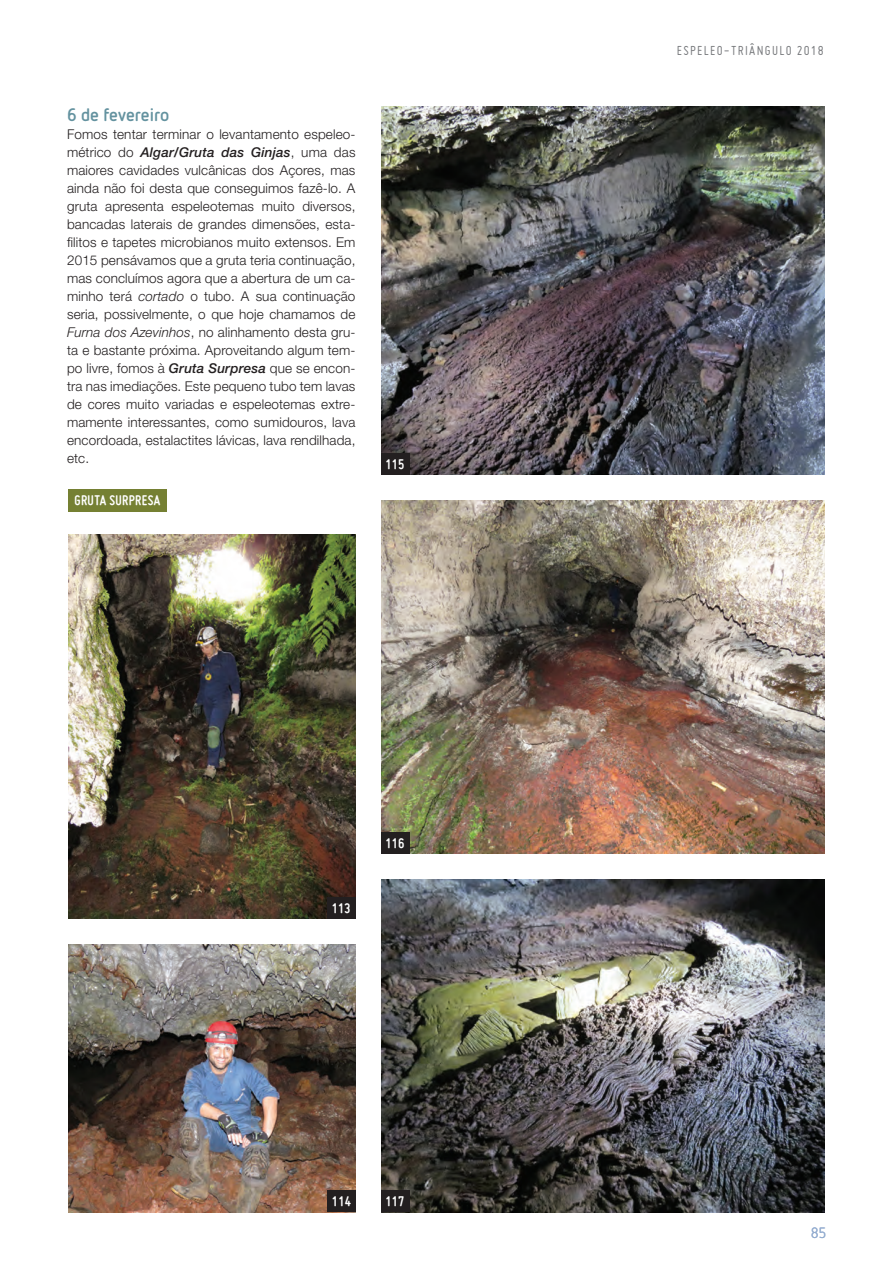
<style>
.page{position:relative;width:893px;height:1276px;background:#fff}
.page>*{position:absolute;margin:0;border:0;box-sizing:border-box;transform-origin:0 0}
.tit-sub-paragrafo{font:700 18px "Netto";color:#63929f}
.num10br{font:700 15px "Miso";letter-spacing:.01em;color:#fff}
.Miso10{font:700 15px "Miso";letter-spacing:.025em;color:#fff}
.t1{font:15px "Netto";color:#94add0}
.t2{font:14.25px "Miso";letter-spacing:.095em;color:#787a7d}
.txt{font:300 13.5px/18px "Helvetica Neue LT Std";letter-spacing:.01em;color:#231f20;text-align:justify}
.s1{font-weight:500;font-style:italic}
.s2{font-style:italic}
</style>
<div class="page">
<img style="left:68px;top:944px;width:287px;height:268px">
<img style="left:381px;top:879px;width:444px;height:333px">
<img style="left:68px;top:534px;width:287px;height:385px">
<img style="left:381px;top:500px;width:444px;height:353px">
<img style="left:381px;top:106px;width:444px;height:369px">
<div style="left:327px;top:1190px;width:29px;height:21px;background:#231f20"></div>
<div style="left:381px;top:454px;width:28px;height:21px;background:#231f20"></div>
<div style="left:381px;top:832px;width:28px;height:21px;background:#231f20"></div>
<div style="left:327px;top:897px;width:28px;height:22px;background:#231f20"></div>
<div style="left:68px;top:489px;width:99px;height:23px;background:#758033"></div>
<div style="left:381px;top:1190px;width:28px;height:21px;background:#231f20"></div>
<p class="tit-sub-paragrafo" style="left:67px;top:103px;width:104px">6 de fevereiro</p>
<p class="txt" style="left:67px;top:125px;width:290px">Fomos tentar terminar o levantamento espeleo&shy;métrico do <span class="s1">Algar/Gruta das Ginjas</span>, uma das maiores cavidades vulcânicas dos Açores, mas ainda não foi desta que conseguimos fazê-lo. A gruta apresenta espeleotemas muito diversos, bancadas laterais de grandes dimensões, esta&shy;filitos e tapetes microbianos muito extensos. Em 2015 pensávamos que a gruta teria continuação, mas concluímos agora que a abertura de um ca&shy;minho terá <span class="s2">cortado</span> o tubo. A sua continuação seria, possivelmente, o que hoje chamamos de <span class="s2">Furna dos Azevinhos</span>, no alinhamento desta gru&shy;ta e bastante próxima. Aproveitando algum tem&shy;po livre, fomos à <span class="s1">Gruta Surpresa</span> que se encon&shy;tra nas imediações. Este pequeno tubo tem lavas de cores muito variadas e espeleotemas extre&shy;mamente interessantes, como sumidouros, lava encordoada, estalactites lávicas, lava rendilhada, etc.</p>
<p class="Miso10" style="left:75px;top:492px;width:87px">GRUTA SURPRESA</p>
<p class="num10br" style="left:385px;top:456px;width:21px">115</p>
<p class="num10br" style="left:332px;top:900px;width:21px">113</p>
<p class="num10br" style="left:385px;top:834px;width:21px">116</p>
<p class="num10br" style="left:332px;top:1192px;width:21px">114</p>
<p class="num10br" style="left:385px;top:1192px;width:21px">117</p>
<p class="t2" style="left:677px;top:42px;width:149px">ESPELEO-TRIÂNGULO 2018</p>
<p class="t1" style="left:811px;top:1223px;width:17px">85</p>
</div>
